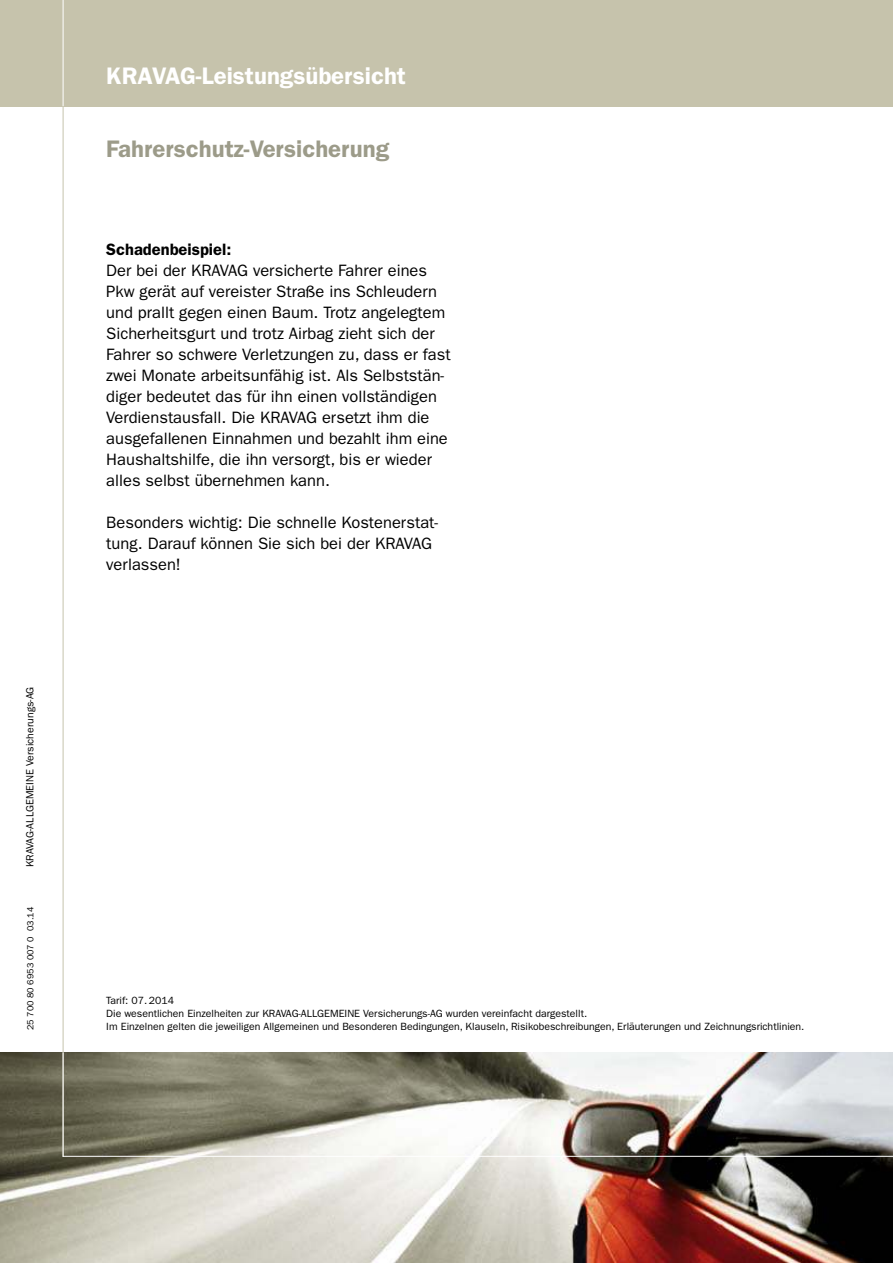
<style>
.page{position:relative;width:893px;height:1263px;background:#fff}
.page>*{position:absolute;margin:0;border:0;box-sizing:border-box;transform-origin:0 0}
.t1{font:600 24px "ITC Franklin Gothic Std";color:#fff}
.t2{font:600 24px "ITC Franklin Gothic Std";color:#9c9b89}
.t3{font:16.5px/21px "ITC Franklin Gothic Std";color:#000}
.t4{font:600 16.5px "ITC Franklin Gothic Std";color:#000}
.t5{font:10.5px/12.6px "ITC Franklin Gothic Std";color:#000}
.t6{font:9px "ITC Franklin Gothic Std";letter-spacing:-.005em;color:#000}
</style>
<div class="page">
<img style="left:0;top:1052px;width:893px;height:211px">
<div style="left:0;top:0;width:893px;height:106px;background:#c6c3ac"></div>
<hr style="left:63px;top:0;width:1px;height:106px;background:#fff">
<hr style="left:63px;top:106px;width:1px;height:1051px;background:#c6c3ac">
<hr style="left:63px;top:1156px;width:830px;height:1px;background:#fff">
<hr style="left:63px;top:1052px;width:1px;height:105px;background:#fff">
<p class="t5" style="left:23px;top:867px;width:182px;rotate:-90deg">KRAVAG-ALLGEMEINE Versicherungs-AG</p>
<p class="t6" style="left:25px;top:1030px;width:125px;rotate:-90deg">25 700 80 6953 007 0 03.14</p>
<h1 class="t1" style="left:106px;top:67px;width:301px">KRAVAG-Leistungsübersicht</h1>
<h1 class="t2" style="left:106px;top:140px;width:284px">Fahrerschutz-Versicherung</h1>
<p class="t4" style="left:106px;top:243px;width:127px">Schadenbeispiel:</p>
<p class="t3" style="left:106px;top:260px;width:346px">Der bei der KRAVAG versicherte Fahrer eines Pkw gerät auf vereister Straße ins Schleudern und prallt gegen einen Baum. Trotz angelegtem Sicherheitsgurt und trotz Airbag zieht sich der Fahrer so schwere Verletzungen zu, dass er fast zwei Monate arbeitsunfähig ist. Als Selbststän&shy;diger bedeutet das für ihn einen vollständigen Verdienstausfall. Die KRAVAG ersetzt ihm die ausgefallenen Einnahmen und bezahlt ihm eine Haushaltshilfe, die ihn versorgt, bis er wieder alles selbst übernehmen kann.</p>
<p class="t3" style="left:106px;top:512px;width:333px">Besonders wichtig: Die schnelle Kostenerstat&shy;tung. Darauf können Sie sich bei der KRAVAG verlassen!</p>
<p class="t5" style="left:106px;top:995px;width:700px">Tarif: 07. 2014<br>Die wesentlichen Einzelheiten zur KRAVAG-ALLGEMEINE Versicherungs-AG wurden vereinfacht dargestellt.<br>Im Einzelnen gelten die jeweiligen Allgemeinen und Besonderen Bedingungen, Klauseln, Risikobeschreibungen, Erläuterungen und Zeichnungsrichtlinien.</p>
</div>
